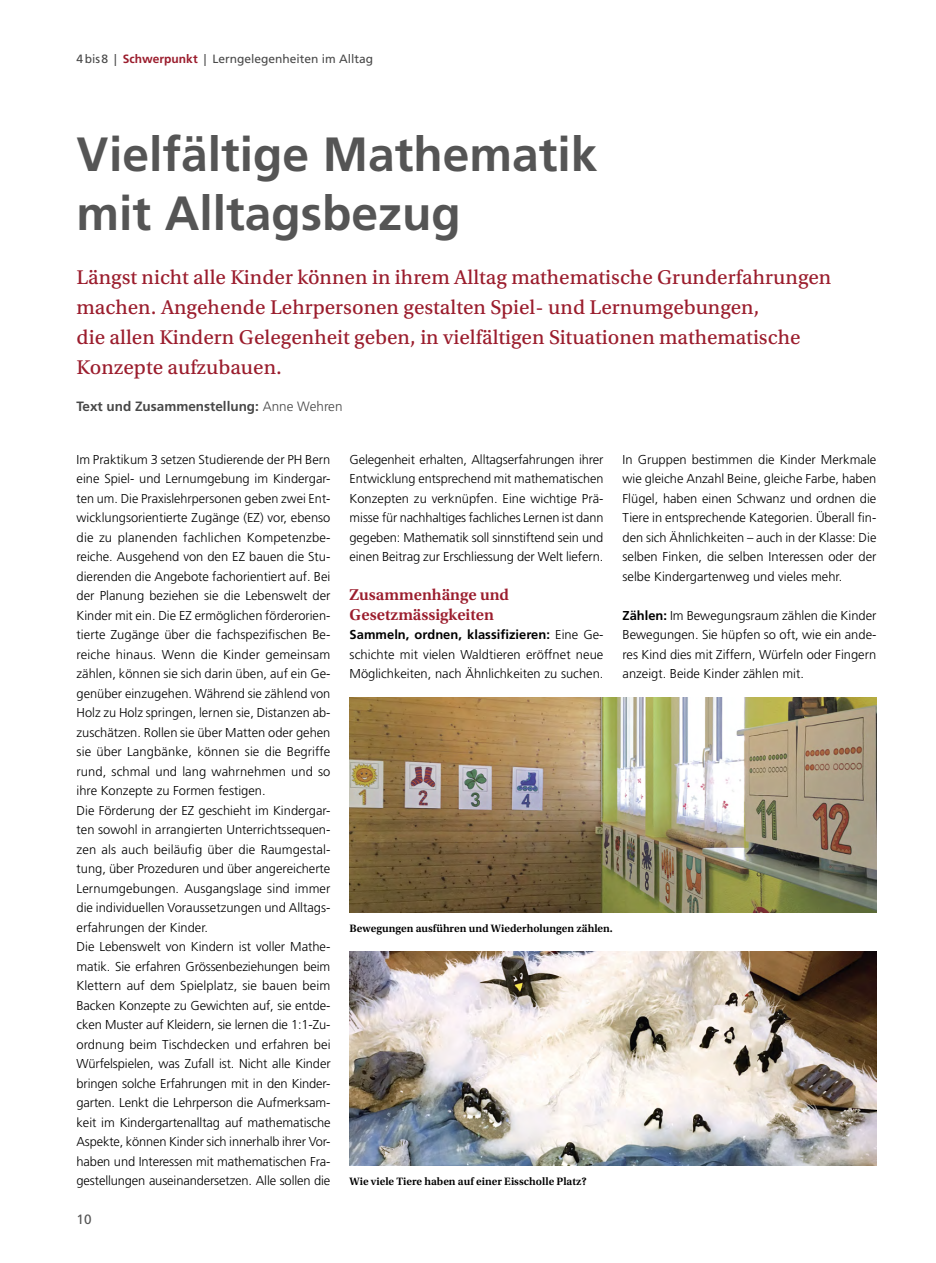
<style>
.page{position:relative;width:936px;height:1263px;background:#fff}
.page>*{position:absolute;margin:0;border:0;box-sizing:border-box;transform-origin:0 0}
.t1{font:700 48px/58.5px "Frutiger LT Std";color:#555}
.t2{font:21px/30px "Utopia Std Capt";color:#9b1d2d}
.t3{font:600 16.5px/19.5px "Utopia Std";color:#9b1d2d}
.t4{font:700 13.5px "Frutiger LT Std";color:#484848}
.t5{font:13.5px "Frutiger LT Std";color:#555}
.t6{font:300 12.9px/19.5px "Frutiger LT Std";color:#000;text-align:justify}
.t7{font:12px "Frutiger LT Std";color:#484848}
.t8{font:600 11.25px "Utopia Std";color:#000}
.s1{font-weight:700;color:#9b1d2d}
.s2{font-weight:300}
.s3{font-weight:700}
</style>
<div class="page">
<img style="left:349px;top:698px;width:527px;height:214px">
<img style="left:349px;top:951px;width:527px;height:215px">
<p class="t7" style="left:77px;top:52px;width:298px">4bis8 | <span class="s1">Schwerpunkt</span> | Lerngelegenheiten im Alltag</p>
<h1 class="t1" style="left:77px;top:125px;width:522px">Vielfältige Mathematik mit Alltagsbezug</h1>
<p class="t2" style="left:77px;top:262px;width:756px">Längst nicht alle Kinder können in ihrem Alltag mathematische Grunderfahrungen machen. Angehende Lehrpersonen gestalten Spiel- und Lernumgebungen,<br>die allen Kindern Gelegenheit geben, in vielfältigen Situationen mathematische Konzepte aufzubauen.</p>
<p class="t4" style="left:77px;top:398px;width:267px">Text und Zusammenstellung: <span class="s2">Anne Wehren</span></p>
<p class="t6" style="left:77px;top:449px;width:255px;text-align:left">Im Praktikum 3 setzen Studierende der PH Bern eine Spiel- und Lernumgebung im Kindergar&shy;ten um. Die Praxislehrpersonen geben zwei Ent&shy;wicklungsorientierte Zugänge (EZ) vor, ebenso die zu planenden fachlichen Kompetenzbe&shy;reiche. Ausgehend von den EZ bauen die Stu&shy;dierenden die Angebote fachorientiert auf. Bei der Planung beziehen sie die Lebenswelt der Kinder mit ein. Die EZ ermöglichen förderorien&shy;tierte Zugänge über die fachspezifischen Be&shy;reiche hinaus. Wenn die Kinder gemeinsam zählen, können sie sich darin üben, auf ein Ge&shy;genüber einzugehen. Während sie zählend von Holz zu Holz springen, lernen sie, Distanzen ab&shy;zuschätzen. Rollen sie über Matten oder gehen sie über Langbänke, können sie die Begriffe rund, schmal und lang wahrnehmen und so ihre Konzepte zu Formen festigen.<br>Die Förderung der EZ geschieht im Kindergar&shy;ten sowohl in arrangierten Unterrichtssequen&shy;zen als auch beiläufig über die Raumgestal&shy;tung, über Prozeduren und über angereicherte Lernumgebungen. Ausgangslage sind immer die individuellen Voraussetzungen und Alltags&shy;erfahrungen der Kinder.<br>Die Lebenswelt von Kindern ist voller Mathe&shy;matik. Sie erfahren Grössenbeziehungen beim Klettern auf dem Spielplatz, sie bauen beim Backen Konzepte zu Gewichten auf, sie entde&shy;cken Muster auf Kleidern, sie lernen die 1:1-Zu&shy;ordnung beim Tischdecken und erfahren bei Würfelspielen, was Zufall ist. Nicht alle Kinder bringen solche Erfahrungen mit in den Kinder&shy;garten. Lenkt die Lehrperson die Aufmerksam&shy;keit im Kindergartenalltag auf mathematische Aspekte, können Kinder sich innerhalb ihrer Vor&shy;haben und Interessen mit mathematischen Fra&shy;gestellungen auseinandersetzen. Alle sollen die</p>
<p class="t6" style="left:349px;top:449px;width:255px">Gelegenheit erhalten, Alltagserfahrungen ihrer Entwicklung entsprechend mit mathematischen Konzepten zu verknüpfen. Eine wichtige Prä&shy;misse für nachhaltiges fachliches Lernen ist dann gegeben: Mathematik soll sinnstiftend sein und einen Beitrag zur Erschliessung der Welt liefern.</p>
<p class="t3" style="left:349px;top:585px;width:161px">Zusammenhänge und<br>Gesetzmässigkeiten</p>
<p class="t6" style="left:349px;top:625px;width:255px"><span class="s3">Sammeln, ordnen, klassifizieren:</span> Eine Ge&shy;schichte mit vielen Waldtieren eröffnet neue Möglichkeiten, nach Ähnlichkeiten zu suchen.</p>
<p class="t8" style="left:349px;top:922px;width:265px">Bewegungen ausführen und Wiederholungen zählen.</p>
<p class="t8" style="left:349px;top:1175px;width:239px">Wie viele Tiere haben auf einer Eisscholle Platz?</p>
<p class="t6" style="left:622px;top:449px;width:255px">In Gruppen bestimmen die Kinder Merkmale wie gleiche Anzahl Beine, gleiche Farbe, haben Flügel, haben einen Schwanz und ordnen die Tiere in entsprechende Kategorien. Überall fin&shy;den sich Ähnlichkeiten – auch in der Klasse: Die selben Finken, die selben Interessen oder der selbe Kindergartenweg und vieles mehr.</p>
<p class="t6" style="left:622px;top:605px;width:255px"><span class="s3">Zählen:</span> Im Bewegungsraum zählen die Kinder Bewegungen. Sie hüpfen so oft, wie ein ande&shy;res Kind dies mit Ziffern, Würfeln oder Fingern anzeigt. Beide Kinder zählen mit.</p>
<p class="t5" style="left:77px;top:1211px;width:17px">10</p>
</div>
